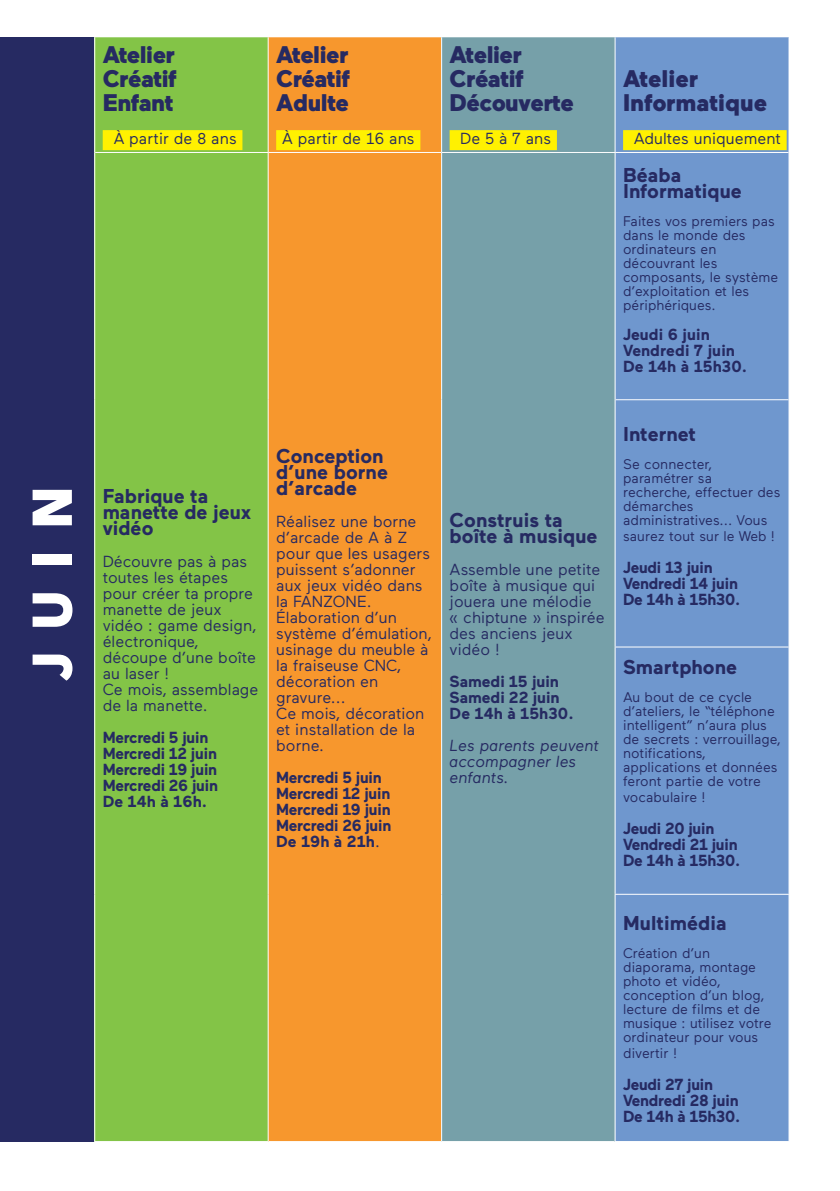
<style>
.page{position:relative;width:840px;height:1191px;background:#fff}
.page>*{position:absolute;margin:0;border:0;box-sizing:border-box;transform-origin:0 0}
.t1{font:900 56px "Maax";color:#fff}
.t2{font:900 24px/24px "Maax";letter-spacing:-.02em;color:#262a62;text-align:justify}
.t3{font:900 24px/24px "Maax";color:#262a62}
.t4{font:700 20px/16px "Maax";color:#262a62}
.t5{font:16px/16px "Maax";color:#262a62}
.t6{font:700 16px/16px "Maax";letter-spacing:-.015em;color:#262a62}
.t7{font:italic 16px/16px "Maax";color:#262a62}
.t8{font:14px/14px "Maax";color:#262a62}
.s1{font-weight:400}
</style>
<div class="page">
<div style="left:0;top:0;width:93px;height:1178px;background:#262a62"></div>
<div style="left:95px;top:37px;width:173px;height:115px;background:#83c447"></div>
<div style="left:268px;top:37px;width:173px;height:115px;background:#f7972d"></div>
<div style="left:441px;top:37px;width:173px;height:115px;background:#76a0a9"></div>
<div style="left:614px;top:37px;width:174px;height:115px;background:#6f97ce"></div>
<div style="left:95px;top:152px;width:173px;height:989px;background:#83c447"></div>
<div style="left:268px;top:152px;width:173px;height:989px;background:#f7972d"></div>
<div style="left:441px;top:152px;width:173px;height:989px;background:#76a0a9"></div>
<div style="left:615px;top:153px;width:173px;height:988px;background:#6f97ce"></div>
<hr style="left:267px;top:37px;width:1px;height:115px;background:#fff">
<hr style="left:441px;top:37px;width:1px;height:115px;background:#fff">
<hr style="left:614px;top:37px;width:1px;height:115px;background:#fff">
<hr style="left:95px;top:152px;width:173px;height:1px;background:#fff">
<hr style="left:268px;top:152px;width:173px;height:1px;background:#fff">
<hr style="left:441px;top:152px;width:173px;height:1px;background:#fff">
<hr style="left:615px;top:399px;width:173px;height:1px;background:#fff">
<hr style="left:267px;top:153px;width:1px;height:247px;background:#fff">
<hr style="left:267px;top:400px;width:1px;height:247px;background:#fff">
<hr style="left:267px;top:647px;width:1px;height:247px;background:#fff">
<hr style="left:267px;top:894px;width:1px;height:247px;background:#fff">
<hr style="left:441px;top:153px;width:1px;height:247px;background:#fff">
<hr style="left:441px;top:400px;width:1px;height:247px;background:#fff">
<hr style="left:441px;top:647px;width:1px;height:247px;background:#fff">
<hr style="left:441px;top:894px;width:1px;height:247px;background:#fff">
<hr style="left:614px;top:646px;width:175px;height:1px;background:#fff">
<hr style="left:614px;top:893px;width:175px;height:1px;background:#fff">
<div style="left:103px;top:130px;width:139px;height:20px;background:#fff101"></div>
<div style="left:276px;top:130px;width:144px;height:20px;background:#fff101"></div>
<div style="left:449px;top:130px;width:107px;height:20px;background:#fff101"></div>
<div style="left:622px;top:130px;width:164px;height:20px;background:#fff101"></div>
<div style="left:0;top:1142px;width:839px;height:49px;background:#fff"></div>
<div style="left:0;top:0;width:836px;height:37px;background:#fff"></div>
<h1 class="t1" style="left:21px;top:681px;width:196px;rotate:-90deg">JUIN</h1>
<h2 class="t2" style="left:103px;top:43px;width:75px">Atelier Créatif Enfant</h2>
<p class="t5" style="left:113px;top:131px;width:125px">À partir de 8 ans</p>
<h2 class="t2" style="left:276px;top:43px;width:75px">Atelier Créatif Adulte</h2>
<p class="t5" style="left:282px;top:131px;width:134px">À partir de 16 ans</p>
<h2 class="t2" style="left:449px;top:43px;width:126px;text-align:left">Atelier<br>Créatif<br>Découverte</h2>
<p class="t5" style="left:460px;top:131px;width:92px">De 5 à 7 ans</p>
<h2 class="t3" style="left:622px;top:67px;width:146px">Atelier<br>Informatique</h2>
<p class="t5" style="left:633px;top:131px;width:149px">Adultes uniquement</p>
<p class="t4" style="left:622px;top:169px;width:120px">Béaba<br>Informatique</p>
<p class="t8" style="left:622px;top:214px;width:156px">Faites vos premiers pas dans le monde des ordinateurs en découvrant les composants, le système d’exploitation et les périphériques.</p>
<p class="t6" style="left:622px;top:328px;width:125px">Jeudi 6 juin<br>Vendredi 7 juin<br>De 14h à 15h30.</p>
<p class="t4" style="left:103px;top:489px;width:150px">Fabrique ta manette de jeux vidéo</p>
<p class="t5" style="left:103px;top:553px;width:157px">Découvre pas à pas toutes les étapes pour créer ta propre manette de jeux vidéo : game design, électronique, découpe d’une boîte au laser !<br>Ce mois, assemblage de la manette.</p>
<p class="t6" style="left:103px;top:730px;width:117px">Mercredi 5 juin<br>Mercredi 12 juin<br>Mercredi 19 juin<br>Mercredi 26 juin<br>De 14h à 16h.</p>
<p class="t4" style="left:276px;top:449px;width:113px">Conception d’une borne d’arcade</p>
<p class="t5" style="left:276px;top:513px;width:157px">Réalisez une borne d’arcade de A à Z pour que les usagers puissent s’adonner aux jeux vidéo dans la FANZONE.<br>Élaboration d’un système d’émulation, usinage du meuble à la fraiseuse CNC, décoration en gravure...<br>Ce mois, décoration et installation de la borne.</p>
<p class="t6" style="left:276px;top:770px;width:117px">Mercredi 5 juin<br>Mercredi 12 juin<br>Mercredi 19 juin<br>Mercredi 26 juin<br>De 19h à 21h<span class="s1">.</span></p>
<p class="t4" style="left:449px;top:513px;width:149px">Construis ta boîte à musique</p>
<p class="t5" style="left:449px;top:561px;width:156px">Assemble une petite boîte à musique qui jouera une mélodie<br>« chiptune » inspirée des anciens jeux vidéo !</p>
<p class="t6" style="left:449px;top:674px;width:125px">Samedi 15 juin<br>Samedi 22 juin<br>De 14h à 15h30.</p>
<p class="t7" style="left:449px;top:738px;width:151px">Les parents peuvent accompagner les enfants.</p>
<p class="t4" style="left:622px;top:428px;width:74px">Internet</p>
<p class="t8" style="left:622px;top:457px;width:159px">Se connecter, paramétrer sa recherche, effectuer des démarches administratives... Vous</p>
<p class="t8" style="left:622px;top:529px;width:153px">saurez tout sur le Web !</p>
<p class="t6" style="left:622px;top:561px;width:119px">Jeudi 13 juin<br>Vendredi 14 juin<br>De 14h à 15h30.</p>
<p class="t4" style="left:622px;top:661px;width:115px">Smartphone</p>
<p class="t8" style="left:622px;top:690px;width:159px">Au bout de ce cycle d’ateliers, le “téléphone intelligent” n’aura plus de secrets : verrouillage, notifications, applications et données feront partie de votre</p>
<p class="t8" style="left:622px;top:790px;width:84px">vocabulaire !</p>
<p class="t6" style="left:622px;top:822px;width:119px">Jeudi 20 juin<br>Vendredi 21 juin<br>De 14h à 15h30.</p>
<p class="t4" style="left:622px;top:916px;width:105px">Multimédia</p>
<p class="t8" style="left:622px;top:946px;width:150px">Création d’un diaporama, montage photo et vidéo, conception d’un blog, lecture de films et de musique : utilisez votre ordinateur pour vous</p>
<p class="t8" style="left:622px;top:1046px;width:55px">divertir !</p>
<p class="t6" style="left:622px;top:1077px;width:119px">Jeudi 27 juin<br>Vendredi 28 juin<br>De 14h à 15h30.</p>
</div>
